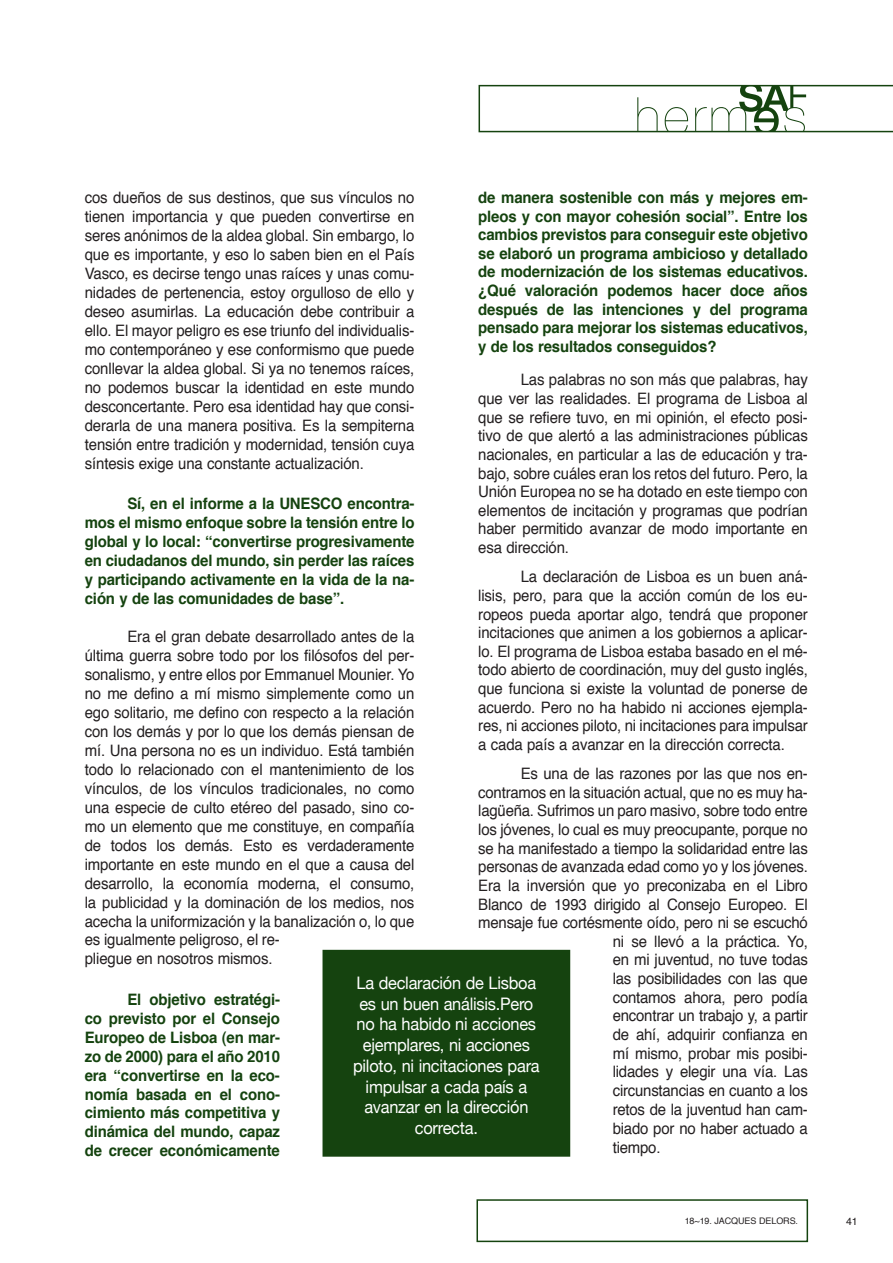
<style>
.page{position:relative;width:893px;height:1263px;background:#fff}
.page>*{position:absolute;margin:0;border:0;box-sizing:border-box;transform-origin:0 0}
.t1{font:17.25px/20.7px "Helvetica Neue";letter-spacing:-.015em;color:#fff;text-align:center;scale:.95 1}
.t2{font:15.75px/18.9px "Helvetica";letter-spacing:-.01em;color:#231f20;text-align:justify;scale:.95 1}
.t3{font:700 15.75px/18.9px "Helvetica";letter-spacing:-.01em;color:#15430f;text-align:justify;scale:.95 1}
.t4{font:10.5px "Helvetica";color:#231f20}
.t5{font:9px "Helvetica";letter-spacing:-.01em;color:#231f20}
</style>
<div class="page">
<svg style="left:478px;top:85px;width:415px;height:47px"></svg>
<div style="left:476px;top:1199px;width:332px;height:43px;border:2px solid #15430f"></div>
<div style="left:323px;top:950px;width:246px;height:206px;background:#15430f"></div>
<div style="left:322px;top:950px;width:248px;height:207px;border:2px solid #15430f"></div>
<p class="t3" style="left:478px;top:188px;width:349px">de manera sostenible con más y mejores em&shy;pleos y con mayor cohesión social”. Entre los cambios previstos para conseguir este objetivo se elaboró un programa ambicioso y detallado de modernización de los sistemas educativos. ¿Qué valoración podemos hacer doce años después de las intenciones y del programa pensado para mejorar los sistemas educativos, y de los resultados conseguidos?</p>
<p class="t2" style="left:478px;top:371px;width:348px;text-indent:43px">Las palabras no son más que palabras, hay que ver las realidades. El programa de Lisboa al que se refiere tuvo, en mi opinión, el efecto posi&shy;tivo de que alertó a las administraciones públicas nacionales, en particular a las de educación y tra&shy;bajo, sobre cuáles eran los retos del futuro. Pero, la U nión Europea no se ha dotado en este tiempo con elementos de incitación y programas que podrían haber permitido avanzar de modo importante en esa dirección.</p>
<p class="t2" style="left:478px;top:568px;width:348px;text-indent:43px">La declaración de Lisboa es un buen aná&shy;lisis, pero, para que la acción común de los eu&shy;ropeos pueda aportar algo, tendrá que proponer incitaciones que animen a los gobiernos a aplicar&shy;lo. El programa de Lisboa estaba basado en el mé&shy;todo abierto de coordinación, muy del gusto inglés, que funciona si existe la voluntad de ponerse de acuerdo. Pero no ha habido ni acciones ejempla&shy;res, ni acciones piloto, ni incitaciones para impulsar a cada país a avanzar en la dirección correcta.</p>
<p class="t2" style="left:521px;top:765px;width:304px">Es una de las razones por las que nos en-</p>
<p class="t2" style="left:478px;top:783px;width:348px">contramos en la situación actual, que no es muy ha-</p>
<p class="t2" style="left:478px;top:802px;width:348px">lagüeña. Sufrimos un paro masivo, sobre todo entre</p>
<p class="t2" style="left:478px;top:820px;width:348px">los jóvenes, lo cual es muy preocupante, porque no</p>
<p class="t2" style="left:478px;top:839px;width:348px">se ha manifestado a tiempo la solidaridad entre las</p>
<p class="t2" style="left:478px;top:858px;width:348px">personas de avanzada edad como yo y los jóvenes.</p>
<p class="t2" style="left:478px;top:876px;width:348px">Era la inversión que yo preconizaba en el Libro</p>
<p class="t2" style="left:478px;top:895px;width:348px">Blanco de 1993 dirigido al Consejo Europeo. El</p>
<p class="t2" style="left:478px;top:914px;width:348px">mensaje fue cortésmente oído, pero ni se escuchó</p>
<p class="t2" style="left:613px;top:932px;width:207px">ni se llevó a la práctica. Yo,</p>
<p class="t2" style="left:613px;top:951px;width:207px">en mi juventud, no tuve todas</p>
<p class="t2" style="left:613px;top:969px;width:207px">las posibilidades con las que</p>
<p class="t2" style="left:613px;top:988px;width:207px">contamos ahora, pero podía</p>
<p class="t2" style="left:613px;top:1007px;width:207px">encontrar un trabajo y, a partir</p>
<p class="t2" style="left:613px;top:1025px;width:207px">de ahí, adquirir confianza en</p>
<p class="t2" style="left:613px;top:1044px;width:207px">mí mismo, probar mis posibi-</p>
<p class="t2" style="left:613px;top:1063px;width:207px">lidades y elegir una vía. Las</p>
<p class="t2" style="left:613px;top:1081px;width:207px">circunstancias en cuanto a los</p>
<p class="t2" style="left:613px;top:1100px;width:207px">retos de la juventud han cam-</p>
<p class="t2" style="left:613px;top:1119px;width:207px">biado por no haber actuado a</p>
<p class="t2" style="left:613px;top:1138px;width:52px">tiempo.</p>
<p class="t2" style="left:85px;top:189px;width:348px">cos dueños de sus destinos, que sus vínculos no tienen importancia y que pueden convertirse en seres anónimos de la aldea global. Sin embargo, lo que es importante, y eso lo saben bien en el País Vasco, es decirse tengo unas raíces y unas comu&shy;nidades de pertenencia, estoy orgulloso de ello y deseo asumirlas. La educación debe contribuir a ello. El mayor peligro es ese triunfo del individualis&shy;mo contemporáneo y ese conformismo que puede conllevar la aldea global. Si ya no tenemos raíces, no podemos buscar la identidad en este mundo desconcertante. Pero esa identidad hay que consi&shy;derarla de una manera positiva. Es la sempiterna tensión entre tradición y modernidad, tensión cuya síntesis exige una constante actualización.</p>
<p class="t3" style="left:85px;top:494px;width:349px;text-indent:43px">Sí, en el informe a la UNESCO encontra&shy;mos el mismo enfoque sobre la tensión entre lo global y lo local: “convertirse progresivamente en ciudadanos del mundo, sin perder las raíces y participando activamente en la vida de la na&shy;ción y de las comunidades de base”.</p>
<p class="t2" style="left:85px;top:627px;width:348px;text-align:left;text-indent:43px">Era el gran debate desarrollado antes de la última guerra sobre todo por los filósofos del per&shy;sonalismo, y entre ellos por Emmanuel Mounier. Yo no me defino a mí mismo simplemente como un ego solitario, me defino con respecto a la relación con los demás y por lo que los demás piensan de mí. U na persona no es un individuo. Está también todo lo relacionado con el mantenimiento de los vínculos, de los vínculos tradicionales, no como una especie de culto etéreo del pasado, sino co&shy;mo un elemento que me constituye, en compañía de todos los demás. Esto es verdaderamente importante en este mundo en el que a causa del desarrollo, la economía moderna, el consumo, la publicidad y la dominación de los medios, nos acecha la uniformización y la banalización o, lo que es igualmente peligroso, el re-<br>pliegue en nosotros mismos.</p>
<p class="t3" style="left:85px;top:990px;width:207px;text-indent:43px">El objetivo estratégi&shy;co previsto por el Consejo Europeo de Lisboa (en mar&shy;zo de 2000) para el año 2010 era “convertirse en la eco&shy;nomía basada en el cono&shy;cimiento más competitiva y dinámica del mundo, capaz de crecer económicamente</p>
<p class="t1" style="left:353px;top:972px;width:198px">La declaración de Lisboa es un buen análisis.Pero no ha habido ni acciones ejemplares, ni acciones piloto, ni incitaciones para impulsar a cada país a avanzar en la dirección correcta.</p>
<p class="t5" style="left:685px;top:1214px;width:115px">18~19. Jacques Delors.</p>
<p class="t4" style="left:846px;top:1213px;width:13px">41</p>
</div>
